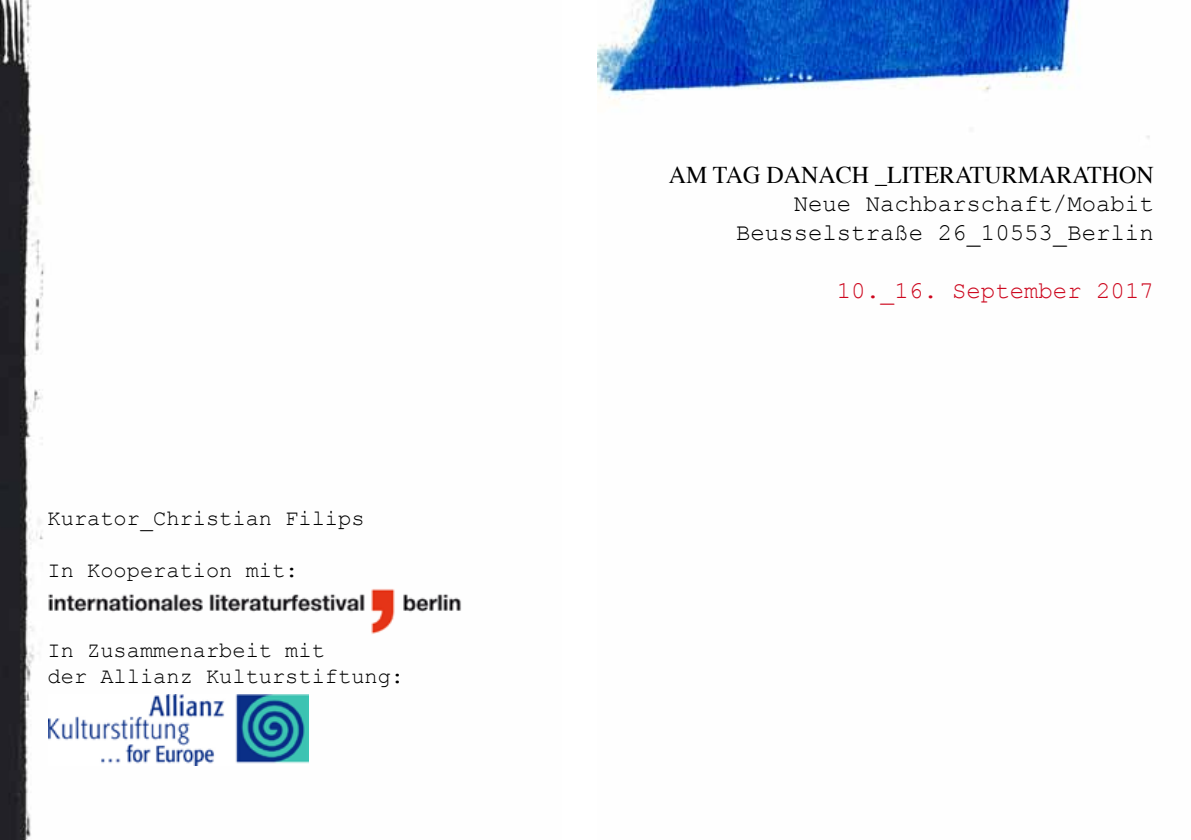
<style>
.page{position:relative;width:1191px;height:840px;background:#fff}
.page>*{position:absolute;margin:0;border:0;box-sizing:border-box;transform-origin:0 0}
.t1{font:24px/28.8px "Courier New";color:#000;text-align:right}
.t2{font:24px "Times";color:#000}
.t3{font:24px "Courier New";color:#cd071e}
.t4{font:22px/26.4px "Courier New";color:#000}
</style>
<div class="page">
<img style="left:597px;top:0;width:553px;height:139px">
<img style="left:0;top:0;width:309px;height:839px">
<img style="left:48px;top:694px;width:260px;height:71px">
<img style="left:47px;top:581px;width:415px;height:57px">
<p class="t4" style="left:48px;top:503px;width:318px">Kurator_Christian Filips</p>
<p class="t4" style="left:48px;top:556px;width:252px">In Kooperation mit:</p>
<p class="t4" style="left:48px;top:635px;width:358px">In Zusammenarbeit mit<br>der Allianz Kulturstiftung:</p>
<p class="t2" style="left:668px;top:152px;width:486px">AM TAG DANACH _LITERATURMARATHON</p>
<p class="t1" style="left:736px;top:189px;width:419px">Neue Nachbarschaft/Moabit<br>Beusselstraße 26_10553_Berlin</p>
<p class="t3" style="left:837px;top:275px;width:318px">10._16. September 2017</p>
</div>
